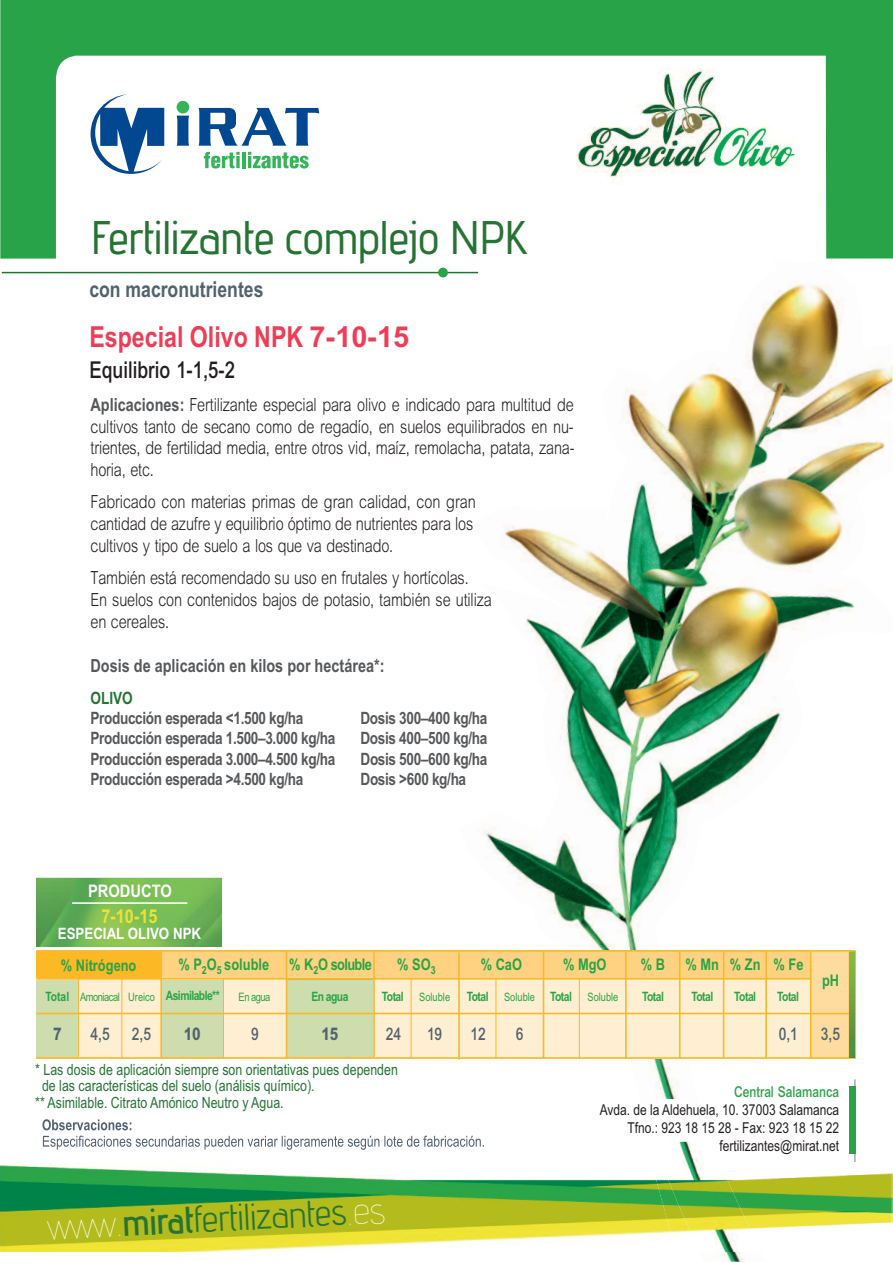
<style>
.page{position:relative;width:893px;height:1263px;background:#fff}
.page>*{position:absolute;margin:0;border:0;box-sizing:border-box;transform-origin:0 0}
.t1{font:47.1px "advent Bd 1";letter-spacing:-.02em;color:#267434}
.t2{font:37.2px "advent";color:#267434}
.t3{font:700 28.95px "Arial";color:#ee3d56;scale:.8 1}
.t4{font:500 23.25px "M Arial";color:#231f20;scale:.8 1}
.t5{font:700 22.05px "Arial";color:#52626f;scale:.8 1}
.t6{font:700 19.2px "Arial";color:#eee236;scale:.85 1}
.t7{font:300 18px/21.8px "M Arial";letter-spacing:-.01em;color:#231f20;scale:.8 1}
.t8{font:700 18px "Arial";color:#57585a;scale:.8 1}
.t9{font:500 17.4px "M Arial";color:#52626f;scale:.8 1}
.t10{font:700 17.4px "Arial";color:#fff;scale:.85 1}
.t11{font:800 17.4px "M Arial";color:#52626f;scale:.8 1}
.t12{font:700 16.95px "Arial";letter-spacing:-.025em;color:#57585a;scale:.8 1}
.t13{font:700 16.95px "Arial";color:#267434;scale:.8 1}
.t14{font:700 16.05px "Arial";color:#29a347;scale:.8 1}
.t15{font:700 16.05px "Arial";letter-spacing:-.05em;color:#29a347;scale:.8 1}
.t16{font:700 15.6px "Arial";color:#fff;scale:.85 1}
.t17{font:15.45px "Arial";color:#267434;scale:.8 1}
.t18{font:15px/18px "Arial";color:#231f20;text-align:right;scale:.8 1}
.t19{font:500 15px "M Arial";color:#29a347;scale:.8 1}
.t20{font:700 12.9px "Arial";letter-spacing:-.05em;color:#29a347;scale:.8 1}
.t21{font:11.55px "Arial";color:#29a347;scale:.8 1}
.t22{font:11.55px "Arial";letter-spacing:-.05em;color:#29a347;scale:.8 1}
.s1{font-family:"Arial";font-weight:700;color:#57585a}
.s2{font-weight:700;font-size:12.9px}
.s3{font-family:"advent Lt 3";color:#fff}
.s4{font-family:"advent Bd 2"}
</style>
<div class="page">
<img style="left:460px;top:271px;width:432px;height:991px">
<svg style="left:657px;top:1098px;width:41px;height:19px"></svg>
<svg style="left:0;top:0;width:893px;height:259px"></svg>
<hr style="left:2px;top:272px;width:476px;height:1px;background:#267434">
<div style="left:438px;top:268px;width:10px;height:9px;background:#29a347;border-radius:50%"></div>
<div style="left:177px;top:101px;width:12px;height:12px;background:#32b457;border-radius:50%"></div>
<svg style="left:177px;top:116px;width:12px;height:30px"></svg>
<svg style="left:199px;top:108px;width:120px;height:38px"></svg>
<svg style="left:204px;top:152px;width:36px;height:17px"></svg>
<hr style="left:242px;top:152px;width:4px;height:16px;background:#32b457">
<svg style="left:248px;top:152px;width:61px;height:17px"></svg>
<svg style="left:91px;top:94px;width:73px;height:80px"></svg>
<img style="left:761px;top:1117px;width:132px;height:135px">
<img style="left:0;top:1117px;width:617px;height:135px">
<img style="left:617px;top:1117px;width:29px;height:135px">
<img style="left:646px;top:1117px;width:115px;height:135px">
<img style="left:665px;top:1117px;width:33px;height:25px">
<img style="left:42px;top:1119px;width:79px;height:11px">
<img style="left:43px;top:1135px;width:60px;height:14px">
<svg style="left:36px;top:877px;width:186px;height:70px;background:#72b656"></svg>
<hr style="left:72px;top:902px;width:115px;height:2px;background:#fff">
<hr style="left:854px;top:1079px;width:2px;height:83px;background:#a8a9ad">
<div style="left:849px;top:1086px;width:7px;height:68px;background:#29a347"></div>
<img style="left:566px;top:57px;width:258px;height:130px">
<div style="left:36px;top:952px;width:820px;height:107px;background:#feefd2"></div>
<div style="left:36px;top:951px;width:125px;height:27px;background:#fcb825"></div>
<hr style="left:36px;top:978px;width:774px;height:1px;background:#fcb825">
<div style="left:161px;top:952px;width:649px;height:26px;background:#fed281"></div>
<div style="left:812px;top:952px;width:37px;height:106px;background:#fedc9f"></div>
<div style="left:37px;top:980px;width:41px;height:78px;background:#ceddae"></div>
<div style="left:162px;top:980px;width:61px;height:78px;background:#ceddae"></div>
<div style="left:287px;top:979px;width:86px;height:79px;background:#ceddae"></div>
<hr style="left:287px;top:979px;width:86px;height:1px;background:#d1bc41">
<hr style="left:78px;top:979px;width:1px;height:79px;background:#fcb825">
<hr style="left:122px;top:979px;width:1px;height:79px;background:#fcb825">
<hr style="left:160px;top:951px;width:2px;height:107px;background:#fcb825">
<hr style="left:223px;top:978px;width:1px;height:80px;background:#fcb825">
<hr style="left:411px;top:978px;width:1px;height:80px;background:#fcb825">
<hr style="left:496px;top:978px;width:1px;height:80px;background:#fcb825">
<hr style="left:579px;top:978px;width:1px;height:80px;background:#fcb825">
<hr style="left:286px;top:951px;width:1px;height:107px;background:#fcb825">
<hr style="left:373px;top:950px;width:2px;height:107px;background:#fcb825">
<hr style="left:36px;top:1057px;width:819px;height:2px;background:#fcb825">
<hr style="left:36px;top:1013px;width:813px;height:1px;background:#fcb825">
<hr style="left:458px;top:952px;width:2px;height:107px;background:#fcb825">
<hr style="left:543px;top:951px;width:1px;height:107px;background:#fcb825">
<hr style="left:625px;top:951px;width:2px;height:107px;background:#fcb825">
<hr style="left:679px;top:951px;width:1px;height:107px;background:#fcb825">
<hr style="left:854px;top:951px;width:2px;height:108px;background:#fcb825">
<hr style="left:723px;top:951px;width:1px;height:107px;background:#fcb825">
<hr style="left:765px;top:951px;width:2px;height:107px;background:#fcb825">
<hr style="left:810px;top:951px;width:1px;height:107px;background:#fcb825">
<hr style="left:849px;top:951px;width:1px;height:107px;background:#fcb825">
<img style="left:850px;top:952px;width:5px;height:105px">
<hr style="left:36px;top:950px;width:819px;height:2px;background:#fcb825">
<div style="left:47px;top:1217px;width:70px;height:22px;background:#b3bc1c"></div>
<h1 class="t1" style="left:90px;top:221px;width:439px">Fertilizante complejo NPK</h1>
<p class="t5" style="left:89px;top:277px;width:219px">con macronutrientes</p>
<h3 class="t3" style="left:89px;top:320px;width:401px">Especial Olivo NPK 7-10-15</h3>
<p class="t4" style="left:89px;top:361px;width:183px">Equilibrio 1-1,5-2</p>
<p class="t7" style="left:90px;top:396px;width:607px;text-align:justify"><span class="s1">Aplicaciones:</span> Fertilizante especial para olivo e indicado para multitud de cultivos tanto de secano como de regadío, en suelos equilibrados en nu&shy;trientes, de fertilidad media, entre otros vid, maíz, remolacha, patata, zana&shy;horia, etc.</p>
<p class="t7" style="left:90px;top:493px;width:483px">Fabricado con materias primas de gran calidad, con gran cantidad de azufre y equilibrio óptimo de nutrientes para los cultivos y tipo de suelo a los que va destinado.</p>
<p class="t7" style="left:90px;top:569px;width:503px">También está recomendado su uso en frutales y hortícolas.<br>En suelos con contenidos bajos de potasio, también se utiliza en cereales.</p>
<p class="t8" style="left:90px;top:655px;width:369px">Dosis de aplicación en kilos por hectárea*:</p>
<p class="t13" style="left:90px;top:688px;width:54px">OLIVO</p>
<p class="t12" style="left:90px;top:708px;width:268px">Producción esperada &lt;1.500 kg/ha</p>
<p class="t12" style="left:360px;top:708px;width:160px">Dosis 300–400 kg/ha</p>
<p class="t12" style="left:90px;top:729px;width:308px">Producción esperada 1.500–3.000 kg/ha</p>
<p class="t12" style="left:360px;top:729px;width:160px">Dosis 400–500 kg/ha</p>
<p class="t12" style="left:90px;top:749px;width:308px">Producción esperada 3.000–4.500 kg/ha</p>
<p class="t12" style="left:360px;top:749px;width:160px">Dosis 500–600 kg/ha</p>
<p class="t12" style="left:90px;top:769px;width:268px">Producción esperada &gt;4.500 kg/ha</p>
<p class="t12" style="left:360px;top:769px;width:134px">Dosis &gt;600 kg/ha</p>
<p class="t10" style="left:88px;top:880px;width:100px">PRODUCTO</p>
<p class="t6" style="left:101px;top:905px;width:67px">7-10-15</p>
<p class="t16" style="left:58px;top:925px;width:170px">ESPECIAL OLIVO NPK</p>
<p class="t14" style="left:61px;top:956px;width:96px">% Nitrógeno</p>
<p class="t14" style="left:178px;top:955px;width:115px">% P<sub>2</sub>O<sub>5</sub> soluble</p>
<p class="t22" style="left:80px;top:990px;width:176px">Amoniacal Ureico <span class="s2">Asimilable**</span></p>
<p class="t21" style="left:239px;top:990px;width:41px">En agua</p>
<p class="t20" style="left:311px;top:988px;width:48px">En agua</p>
<p class="t15" style="left:289px;top:955px;width:105px">% K<sub>2</sub>O soluble</p>
<p class="t14" style="left:397px;top:955px;width:50px">% SO<sub>3</sub></p>
<p class="t20" style="left:382px;top:988px;width:29px">Total</p>
<p class="t20" style="left:45px;top:989px;width:31px">Total</p>
<p class="t21" style="left:419px;top:990px;width:40px">Soluble</p>
<p class="t14" style="left:481px;top:955px;width:53px">% CaO</p>
<p class="t14" style="left:563px;top:955px;width:56px">% MgO</p>
<p class="t20" style="left:467px;top:988px;width:29px">Total</p>
<p class="t21" style="left:504px;top:990px;width:40px">Soluble</p>
<p class="t21" style="left:550px;top:990px;width:87px"><span class="s2">Total</span> Soluble</p>
<p class="t14" style="left:641px;top:955px;width:32px">% B</p>
<p class="t20" style="left:642px;top:988px;width:29px">Total</p>
<p class="t14" style="left:685px;top:955px;width:43px">% Mn</p>
<p class="t20" style="left:691px;top:988px;width:29px">Total</p>
<p class="t14" style="left:730px;top:955px;width:40px">% Zn</p>
<p class="t20" style="left:734px;top:988px;width:29px">Total</p>
<p class="t14" style="left:774px;top:955px;width:39px">% Fe</p>
<p class="t20" style="left:777px;top:988px;width:29px">Total</p>
<p class="t14" style="left:822px;top:971px;width:23px">pH</p>
<p class="t11" style="left:53px;top:1028px;width:12px">7</p>
<p class="t9" style="left:90px;top:1028px;width:25px">4,5</p>
<p class="t9" style="left:132px;top:1028px;width:25px">2,5</p>
<p class="t11" style="left:184px;top:1028px;width:23px">10</p>
<p class="t11" style="left:321px;top:1028px;width:23px">15</p>
<p class="t9" style="left:251px;top:1028px;width:11px">9</p>
<p class="t9" style="left:471px;top:1028px;width:21px">12</p>
<p class="t9" style="left:386px;top:1028px;width:21px">24</p>
<p class="t9" style="left:427px;top:1028px;width:21px">19</p>
<p class="t17" style="left:35px;top:1061px;width:455px">* Las dosis de aplicación siempre son orientativas pues dependen</p>
<p class="t17" style="left:42px;top:1077px;width:342px">de las características del suelo (análisis químico).</p>
<p class="t17" style="left:35px;top:1093px;width:312px">** Asimilable. Citrato Amónico Neutro y Agua.</p>
<h2 class="t2" style="left:114px;top:1210px;width:272px;rotate:-3deg"><span class="s3">.</span><span class="s4">mirat</span>fertilizantes<span class="s3">.es</span></h2>
<p class="t9" style="left:516px;top:1028px;width:11px">6</p>
<p class="t9" style="left:779px;top:1028px;width:25px">0,1</p>
<p class="t9" style="left:821px;top:1028px;width:25px">3,5</p>
<p class="t19" style="left:734px;top:1086px;width:133px">Central Salamanca</p>
<p class="t18" style="left:600px;top:1101px;width:301px">Avda. de la Aldehuela, 10. 37003 Salamanca<br>Tfno.: 923 18 15 28 - Fax: 923 18 15 22 fertilizantes@mirat.net</p>
</div>
